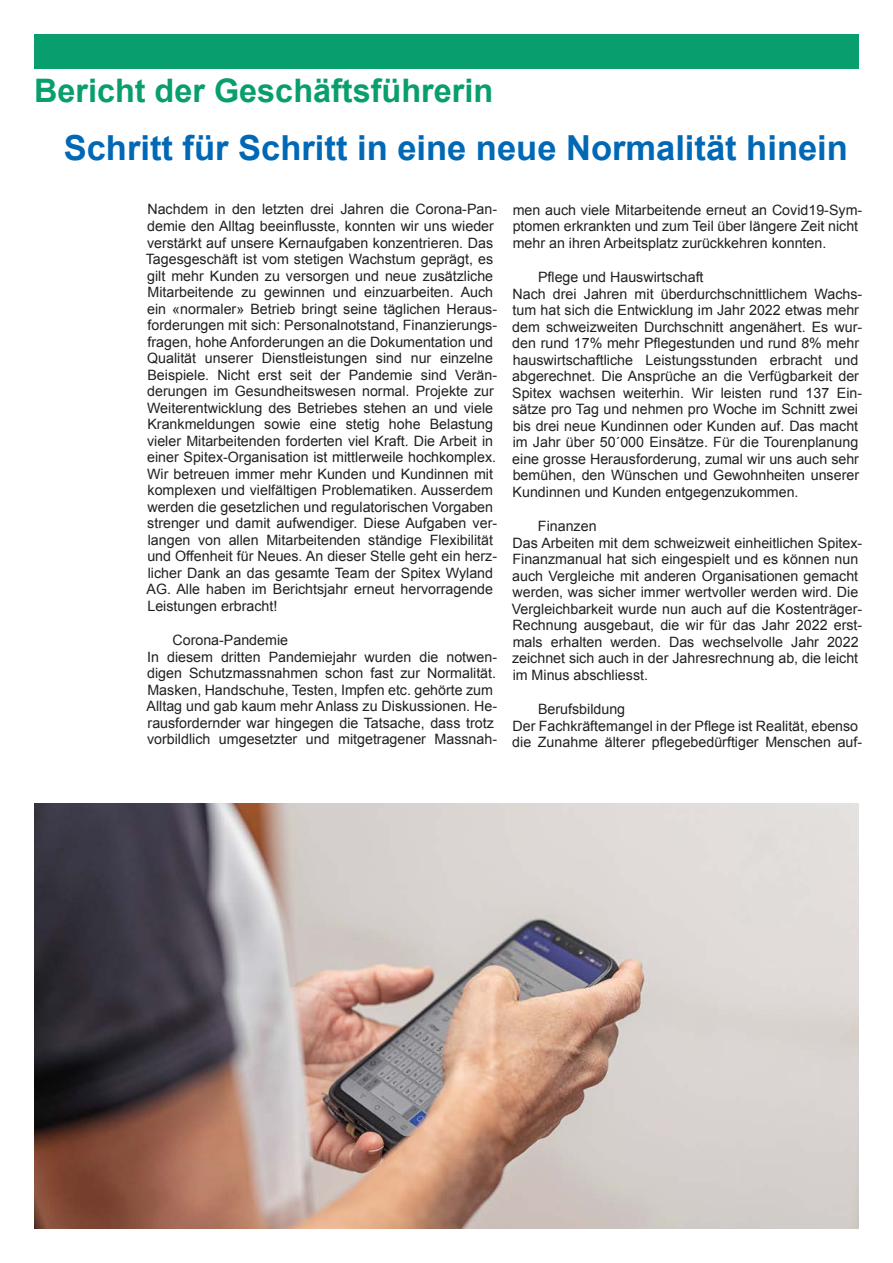
<style>
.page{position:relative;width:893px;height:1263px;background:#fff}
.page>*{position:absolute;margin:0;border:0;box-sizing:border-box;transform-origin:0 0}
.t1{font:700 34.5px "Arial";color:#0168b5}
.t2{font:700 32.4px "Arial";color:#099e6d}
.t3{font:14.25px/16.5px "Arial";color:#231f20}
</style>
<div class="page">
<div style="left:34px;top:34px;width:825px;height:34px;background:#099e6d"></div>
<img style="left:34px;top:804px;width:825px;height:425px">
<h2 class="t2" style="left:34px;top:69px;width:461px">Bericht der Geschäftsführerin</h2>
<h1 class="t1" style="left:64px;top:125px;width:786px">Schritt für Schritt in eine neue Normalität hinein</h1>
<p class="t3" style="left:146px;top:201px;width:353px">Nachdem in den letzten drei Jahren die Corona-Pan&shy;demie den Alltag beeinflusste, konnten wir uns wieder verstärkt auf unsere Kernaufgaben konzentrieren. Das Tagesgeschäft ist vom stetigen Wachstum geprägt, es gilt mehr Kunden zu versorgen und neue zusätzliche Mitarbeitende zu gewinnen und einzuarbeiten. Auch ein «normaler» Betrieb bringt seine täglichen Heraus&shy;forderungen mit sich: Personalnotstand, Finanzierungs&shy;fragen, hohe Anforderungen an die Dokumentation und Qualität unserer Dienstleistungen sind nur einzelne Beispiele. Nicht erst seit der Pandemie sind Verän&shy;derungen im Gesundheitswesen normal. Projekte zur Weiterentwicklung des Betriebes stehen an und viele Krankmeldungen sowie eine stetig hohe Belastung vieler Mitarbeitenden forderten viel Kraft. Die Arbeit in einer Spitex-Organisation ist mittlerweile hochkomplex.<br>Wir betreuen immer mehr Kunden und Kundinnen mit komplexen und vielfältigen Problematiken. Ausserdem werden die gesetzlichen und regulatorischen Vorgaben strenger und damit aufwendiger. Diese Aufgaben ver&shy;langen von allen Mitarbeitenden ständige Flexibilität und Offenheit für Neues. An dieser Stelle geht ein herz&shy;licher Dank an das gesamte Team der Spitex Wyland AG. Alle haben im Berichtsjahr erneut hervorragende Leistungen erbracht!</p>
<p class="t3" style="left:147px;top:632px;width:352px;text-indent:26px">Corona-Pandemie<br>In diesem dritten Pandemiejahr wurden die notwen&shy;digen Schutzmassnahmen schon fast zur Normalität.<br>Masken, Handschuhe, Testen, Impfen etc. gehörte zum Alltag und gab kaum mehr Anlass zu Diskussionen. He&shy;rausfordernder war hingegen die Tatsache, dass trotz vorbildlich umgesetzter und mitgetragener Massnah-</p>
<p class="t3" style="left:513px;top:201px;width:351px">men auch viele Mitarbeitende erneut an Covid19-Sym&shy;ptomen erkrankten und zum Teil über längere Zeit nicht mehr an ihren Arbeitsplatz zurückkehren konnten.</p>
<p class="t3" style="left:512px;top:269px;width:352px;text-indent:26px">Pflege und Hauswirtschaft<br>Nach drei Jahren mit überdurchschnittlichem Wachs&shy;tum hat sich die Entwicklung im Jahr 2022 etwas mehr dem schweizweiten Durchschnitt angenähert. Es wur&shy;den rund 17% mehr Pflegestunden und rund 8% mehr hauswirtschaftliche Leistungsstunden erbracht und abgerechnet. Die Ansprüche an die Verfügbarkeit der Spitex wachsen weiterhin. Wir leisten rund 137 Ein&shy;sätze pro Tag und nehmen pro Woche im Schnitt zwei bis drei neue Kundinnen oder Kunden auf. Das macht im Jahr über 50´000 Einsätze. Für die Tourenplanung eine grosse Herausforderung, zumal wir uns auch sehr bemühen, den Wünschen und Gewohnheiten unserer Kundinnen und Kunden entgegenzukommen.</p>
<p class="t3" style="left:512px;top:518px;width:352px;text-indent:26px">Finanzen<br>Das Arbeiten mit dem schweizweit einheitlichen Spitex-Finanzmanual hat sich eingespielt und es können nun auch Vergleiche mit anderen Organisationen gemacht werden, was sicher immer wertvoller werden wird. Die Vergleichbarkeit wurde nun auch auf die Kostenträger-Rechnung ausgebaut, die wir für das Jahr 2022 erst&shy;mals erhalten werden. Das wechselvolle Jahr 2022 zeichnet sich auch in der Jahresrechnung ab, die leicht im Minus abschliesst.</p>
<p class="t3" style="left:512px;top:701px;width:351px;text-indent:26px">Berufsbildung<br>Der Fachkräftemangel in der Pflege ist Realität, ebenso die Zunahme älterer pflegebedürftiger Menschen auf-</p>
</div>
